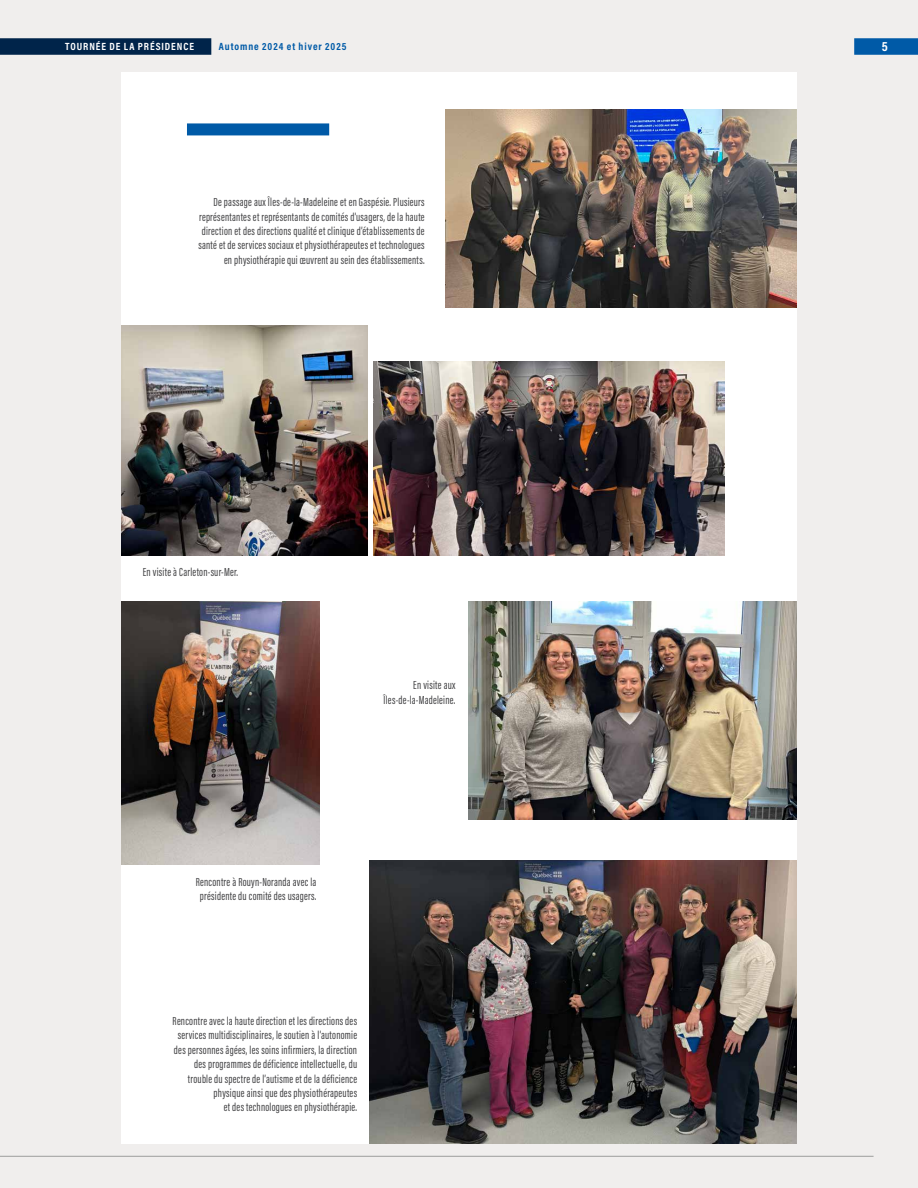
<style>
.page{position:relative;width:918px;height:1188px;background:#f0eeed}
.page>*{position:absolute;margin:0;border:0;box-sizing:border-box;transform-origin:0 0}
.t1{font:700 13.5px "Acumin Pro Cond";color:#fff}
.t2{font:12px/14.4px "Acumin Pro Extra Cond";letter-spacing:.02em;color:#404042;text-align:right}
.t3{font:700 10.5px "Acumin Pro Cond";letter-spacing:.09em;color:#005aa7}
.t4{font:700 10.5px "Acumin Pro Cond";letter-spacing:.09em;color:#fff}
</style>
<div class="page">
<div style="left:121px;top:72px;width:676px;height:1072px;background:#fff"></div>
<hr style="left:0;top:1156px;width:874px;height:1px;background:#9d9d9c">
<div style="left:187px;top:123px;width:142px;height:12px;background:#005aa7"></div>
<div style="left:854px;top:38px;width:64px;height:17px;background:#005aa7"></div>
<div style="left:0;top:38px;width:211px;height:17px;background:#00244a"></div>
<img style="left:370px;top:860px;width:427px;height:283px">
<img style="left:468px;top:602px;width:329px;height:218px">
<img style="left:121px;top:602px;width:198px;height:262px">
<img style="left:373px;top:362px;width:352px;height:193px">
<img style="left:445px;top:109px;width:352px;height:198px">
<img style="left:121px;top:325px;width:247px;height:230px">
<p class="t4" style="left:65px;top:40px;width:130px">TOURNÉE DE LA PRÉSIDENCE</p>
<p class="t3" style="left:219px;top:40px;width:129px">Automne 2024 et hiver 2025</p>
<p class="t1" style="left:882px;top:38px;width:8px">5</p>
<p class="t2" style="left:198px;top:195px;width:228px">De passage aux Îles-de-la-Madeleine et en Gaspésie. Plusieurs représentantes et représentants de comités d’usagers, de la haute direction et des directions qualité et clinique d’établissements de santé et de services sociaux et physiothérapeutes et technologues en physiothérapie qui œuvrent au sein des établissements.</p>
<p class="t2" style="left:143px;top:565px;width:97px">En visite à Carleton-sur-Mer.</p>
<p class="t2" style="left:384px;top:678px;width:73px">En visite aux<br>Îles-de-la-Madeleine.</p>
<p class="t2" style="left:196px;top:875px;width:122px;text-align:center">Rencontre à Rouyn-Noranda avec la présidente du comité des usagers.</p>
<p class="t2" style="left:173px;top:1014px;width:186px">Rencontre avec la haute direction et les directions des services multidisciplinaires, le soutien à l’autonomie des personnes âgées, les soins infirmiers, la direction des programmes de déficience intellectuelle, du trouble du spectre de l’autisme et de la déficience physique ainsi que des physiothérapeutes<br>et des technologues en physiothérapie.</p>
</div>
